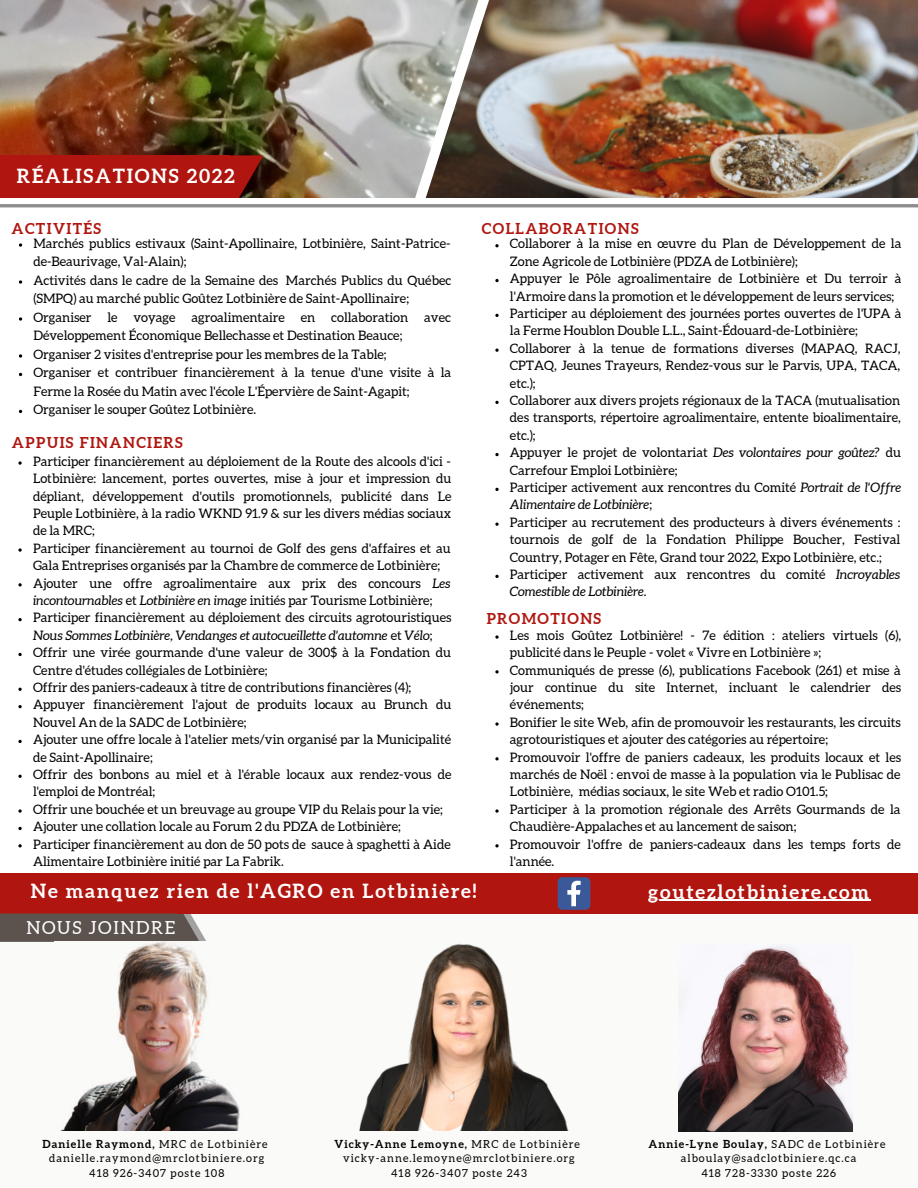
<style>
.page{position:relative;width:918px;height:1188px;background:#fff}
.page>*{position:absolute;margin:0;border:0;box-sizing:border-box;transform-origin:0 0}
.t1{font:700 19.5px "Aleo";letter-spacing:.09em;color:#fff}
.t2{font:18px "Aleo";letter-spacing:.09em;color:#fff}
.t3{font:700 15px "Aleo";letter-spacing:.09em;color:#b0160f}
.t4{font:13.05px/17.4px "Aleo";color:#000}
.t5{font:10.95px "Aleo";letter-spacing:.09em;color:#000}
.t6{font:700 10.95px "Aleo";letter-spacing:.09em;color:#000}
.s1{font-style:italic}
.s2{font-weight:400}
</style>
<div class="page">
<img style="left:515px;top:0;width:403px;height:198px">
<img style="left:0;top:0;width:384px;height:198px">
<div style="left:0;top:155px;width:229px;height:44px;background:#b0160f"></div>
<svg style="left:229px;top:155px;width:35px;height:43px;background:#7c160d"></svg>
<div style="left:0;top:198px;width:918px;height:236px;background:#fff"></div>
<hr style="left:0;top:204px;width:918px;height:3px;background:#2d2a29">
<div style="left:0;top:912px;width:918px;height:276px;background:#fafaf8"></div>
<svg style="left:176px;top:914px;width:30px;height:27px"></svg>
<div style="left:0;top:874px;width:918px;height:40px;background:#b0160f"></div>
<div style="left:0;top:912px;width:176px;height:33px;background:#5c534f"></div>
<div style="left:0;top:942px;width:918px;height:6px;background:#fafaf8"></div>
<img style="left:359px;top:944px;width:210px;height:187px">
<img style="left:60px;top:942px;width:180px;height:189px">
<div style="left:0;top:908px;width:517px;height:6px;background:#b0160f"></div>
<svg style="left:558px;top:877px;width:32px;height:33px"></svg>
<img style="left:679px;top:947px;width:173px;height:184px">
<hr style="left:648px;top:900px;width:223px;height:1px;background:#fff">
<svg style="left:19px;top:243px;width:3px;height:4px"></svg>
<svg style="left:19px;top:280px;width:3px;height:4px"></svg>
<svg style="left:19px;top:317px;width:3px;height:4px"></svg>
<svg style="left:19px;top:354px;width:3px;height:4px"></svg>
<svg style="left:495px;top:635px;width:4px;height:4px"></svg>
<svg style="left:495px;top:670px;width:4px;height:3px"></svg>
<svg style="left:495px;top:722px;width:4px;height:4px"></svg>
<svg style="left:495px;top:757px;width:4px;height:3px"></svg>
<svg style="left:495px;top:809px;width:4px;height:4px"></svg>
<svg style="left:495px;top:844px;width:4px;height:3px"></svg>
<svg style="left:384px;top:0;width:131px;height:283px"></svg>
<svg style="left:495px;top:314px;width:4px;height:3px"></svg>
<svg style="left:495px;top:349px;width:4px;height:3px"></svg>
<svg style="left:495px;top:401px;width:4px;height:3px"></svg>
<svg style="left:495px;top:453px;width:4px;height:3px"></svg>
<svg style="left:495px;top:488px;width:4px;height:3px"></svg>
<svg style="left:495px;top:523px;width:4px;height:3px"></svg>
<svg style="left:495px;top:575px;width:4px;height:3px"></svg>
<svg style="left:18px;top:461px;width:4px;height:4px"></svg>
<svg style="left:18px;top:548px;width:4px;height:4px"></svg>
<svg style="left:18px;top:583px;width:4px;height:3px"></svg>
<svg style="left:18px;top:618px;width:4px;height:3px"></svg>
<svg style="left:18px;top:653px;width:4px;height:3px"></svg>
<svg style="left:18px;top:688px;width:4px;height:3px"></svg>
<svg style="left:18px;top:705px;width:4px;height:3px"></svg>
<svg style="left:18px;top:740px;width:4px;height:3px"></svg>
<svg style="left:18px;top:775px;width:4px;height:3px"></svg>
<svg style="left:18px;top:809px;width:4px;height:4px"></svg>
<svg style="left:18px;top:827px;width:4px;height:3px"></svg>
<svg style="left:18px;top:844px;width:4px;height:3px"></svg>
<p class="t1" style="left:17px;top:164px;width:219px">RÉALISATIONS 2022</p>
<p class="t3" style="left:12px;top:220px;width:91px">ACTIVITÉS</p>
<p class="t4" style="left:33px;top:234px;width:419px;line-height:18.5px">Marchés publics estivaux (Saint-Apollinaire, Lotbinière, Saint-Patrice&shy;de-Beaurivage, Val-Alain);</p>
<p class="t4" style="left:33px;top:271px;width:419px;line-height:18.5px">Activités dans le cadre de la Semaine des Marchés Publics du Québec (SMPQ) au marché public Goûtez Lotbinière de Saint-Apollinaire;</p>
<p class="t4" style="left:33px;top:308px;width:419px;line-height:18.5px">Organiser le voyage agroalimentaire en collaboration avec<br>Développement Économique Bellechasse et Destination Beauce;</p>
<p class="t4" style="left:33px;top:345px;width:355px">Organiser 2 visites d'entreprise pour les membres de la Table;</p>
<p class="t4" style="left:33px;top:363px;width:419px;line-height:18.5px">Organiser et contribuer financièrement à la tenue d'une visite à la<br>Ferme la Rosée du Matin avec l'école L'Épervière de Saint-Agapit;</p>
<p class="t4" style="left:33px;top:401px;width:224px">Organiser le souper Goûtez Lotbinière.</p>
<p class="t3" style="left:12px;top:434px;width:172px">APPUIS FINANCIERS</p>
<p class="t4" style="left:33px;top:452px;width:420px;text-align:justify">Participer financièrement au déploiement de la Route des alcools d'ici - Lotbinière: lancement, portes ouvertes, mise à jour et impression du dépliant, développement d'outils promotionnels, publicité dans Le Peuple Lotbinière, à la radio WKND 91.9 &amp; sur les divers médias sociaux de la MRC;</p>
<p class="t4" style="left:33px;top:539px;width:419px">Participer financièrement au tournoi de Golf des gens d'affaires et au<br>Gala Entreprises organisés par la Chambre de commerce de Lotbinière;</p>
<p class="t4" style="left:33px;top:574px;width:419px">Ajouter une offre agroalimentaire aux prix des concours <span class="s1">Les incontournables</span> et <span class="s1">Lotbinière en image</span> initiés par Tourisme Lotbinière;</p>
<p class="t4" style="left:33px;top:609px;width:420px">Participer financièrement au déploiement des circuits agrotouristiques<br><span class="s1">Nous Sommes Lotbinière, Vendanges et autocueillette d'automne</span> et <span class="s1">Vélo</span>;</p>
<p class="t4" style="left:33px;top:644px;width:419px">Offrir une virée gourmande d'une valeur de 300$ à la Fondation du<br>Centre d'études collégiales de Lotbinière;</p>
<p class="t4" style="left:33px;top:679px;width:380px">Offrir des paniers-cadeaux à titre de contributions financières (4);</p>
<p class="t4" style="left:33px;top:696px;width:420px">Appuyer financièrement l'ajout de produits locaux au Brunch du<br>Nouvel An de la SADC de Lotbinière;</p>
<p class="t4" style="left:33px;top:731px;width:420px">Ajouter une offre locale à l'atelier mets/vin organisé par la Municipalité de Saint-Apollinaire;</p>
<p class="t4" style="left:33px;top:766px;width:420px">Offrir des bonbons au miel et à l'érable locaux aux rendez-vous de l'emploi de Montréal;</p>
<p class="t4" style="left:33px;top:800px;width:411px">Offrir une bouchée et un breuvage au groupe VIP du Relais pour la vie;</p>
<p class="t4" style="left:33px;top:818px;width:369px">Ajouter une collation locale au Forum 2 du PDZA de Lotbinière;</p>
<p class="t4" style="left:33px;top:835px;width:419px">Participer financièrement au don de 50 pots de sauce à spaghetti à Aide<br>Alimentaire Lotbinière initié par La Fabrik.</p>
<p class="t3" style="left:482px;top:220px;width:158px">COLLABORATIONS</p>
<p class="t4" style="left:510px;top:235px;width:393px">Collaborer à la mise en œuvre du Plan de Développement de la<br>Zone Agricole de Lotbinière (PDZA de Lotbinière);</p>
<p class="t4" style="left:510px;top:270px;width:393px">Appuyer le Pôle agroalimentaire de Lotbinière et Du terroir à l'Armoire dans la promotion et le développement de leurs services;</p>
<p class="t4" style="left:510px;top:305px;width:393px">Participer au déploiement des journées portes ouvertes de l'UPA à la Ferme Houblon Double L.L., Saint-Édouard-de-Lotbinière;</p>
<p class="t4" style="left:510px;top:340px;width:392px;text-align:justify">Collaborer à la tenue de formations diverses (MAPAQ, RACJ, CPTAQ, Jeunes Trayeurs, Rendez-vous sur le Parvis, UPA, TACA, etc.);</p>
<p class="t4" style="left:510px;top:392px;width:393px;text-align:justify">Collaborer aux divers projets régionaux de la TACA (mutualisation des transports, répertoire agroalimentaire, entente bioalimentaire, etc.);</p>
<p class="t4" style="left:510px;top:444px;width:393px">Appuyer le projet de volontariat <span class="s1">Des volontaires pour goûtez?</span> du<br>Carrefour Emploi Lotbinière;</p>
<p class="t4" style="left:510px;top:479px;width:393px">Participer activement aux rencontres du Comité <span class="s1">Portrait de l'Offre<br>Alimentaire de Lotbinière</span>;</p>
<p class="t4" style="left:510px;top:514px;width:392px;text-align:justify">Participer au recrutement des producteurs à divers événements : tournois de golf de la Fondation Philippe Boucher, Festival Country, Potager en Fête, Grand tour 2022, Expo Lotbinière, etc.;</p>
<p class="t4" style="left:510px;top:566px;width:392px">Participer activement aux rencontres du comité <span class="s1">Incroyables<br>Comestible de Lotbinière.</span></p>
<p class="t3" style="left:487px;top:610px;width:116px">PROMOTIONS</p>
<p class="t4" style="left:510px;top:626px;width:393px">Les mois Goûtez Lotbinière! - 7e édition : ateliers virtuels (6), publicité dans le Peuple - volet « Vivre en Lotbinière »;</p>
<p class="t4" style="left:510px;top:661px;width:393px;text-align:justify">Communiqués de presse (6), publications Facebook (261) et mise à jour continue du site Internet, incluant le calendrier des événements;</p>
<p class="t4" style="left:510px;top:713px;width:392px">Bonifier le site Web, afin de promouvoir les restaurants, les circuits agrotouristiques et ajouter des catégories au répertoire;</p>
<p class="t4" style="left:510px;top:748px;width:393px;text-align:justify">Promouvoir l'offre de paniers cadeaux, les produits locaux et les marchés de Noël : envoi de masse à la population via le Publisac de Lotbinière, médias sociaux, le site Web et radio O101.5;</p>
<p class="t4" style="left:510px;top:800px;width:392px">Participer à la promotion régionale des Arrêts Gourmands de la<br>Chaudière-Appalaches et au lancement de saison;</p>
<p class="t4" style="left:510px;top:835px;width:392px">Promouvoir l'offre de paniers-cadeaux dans les temps forts de l'année.</p>
<p class="t1" style="left:31px;top:880px;width:447px">Ne manquez rien de l'AGRO en Lotbinière!</p>
<p class="t1" style="left:648px;top:881px;width:222px">goutezlotbiniere.com</p>
<p class="t2" style="left:26px;top:917px;width:150px">NOUS JOINDRE</p>
<p class="t6" style="left:42px;top:1137px;width:227px">Danielle Raymond, <span class="s2">MRC de Lotbinière</span></p>
<p class="t5" style="left:49px;top:1152px;width:217px">danielle.raymond@mrclotbiniere.org</p>
<p class="t5" style="left:89px;top:1167px;width:137px">418 926-3407 poste 108</p>
<p class="t6" style="left:335px;top:1137px;width:247px">Vicky-Anne Lemoyne, <span class="s2">MRC de Lotbinière</span></p>
<p class="t5" style="left:343px;top:1152px;width:233px">vicky-anne.lemoyne@mrclotbiniere.org</p>
<p class="t5" style="left:391px;top:1167px;width:137px">418 926-3407 poste 243</p>
<p class="t6" style="left:649px;top:1137px;width:238px">Annie-Lyne Boulay, <span class="s2">SADC de Lotbinière</span></p>
<p class="t5" style="left:681px;top:1152px;width:177px">alboulay@sadclotbiniere.qc.ca</p>
<p class="t5" style="left:701px;top:1167px;width:136px">418 728-3330 poste 226</p>
</div>
